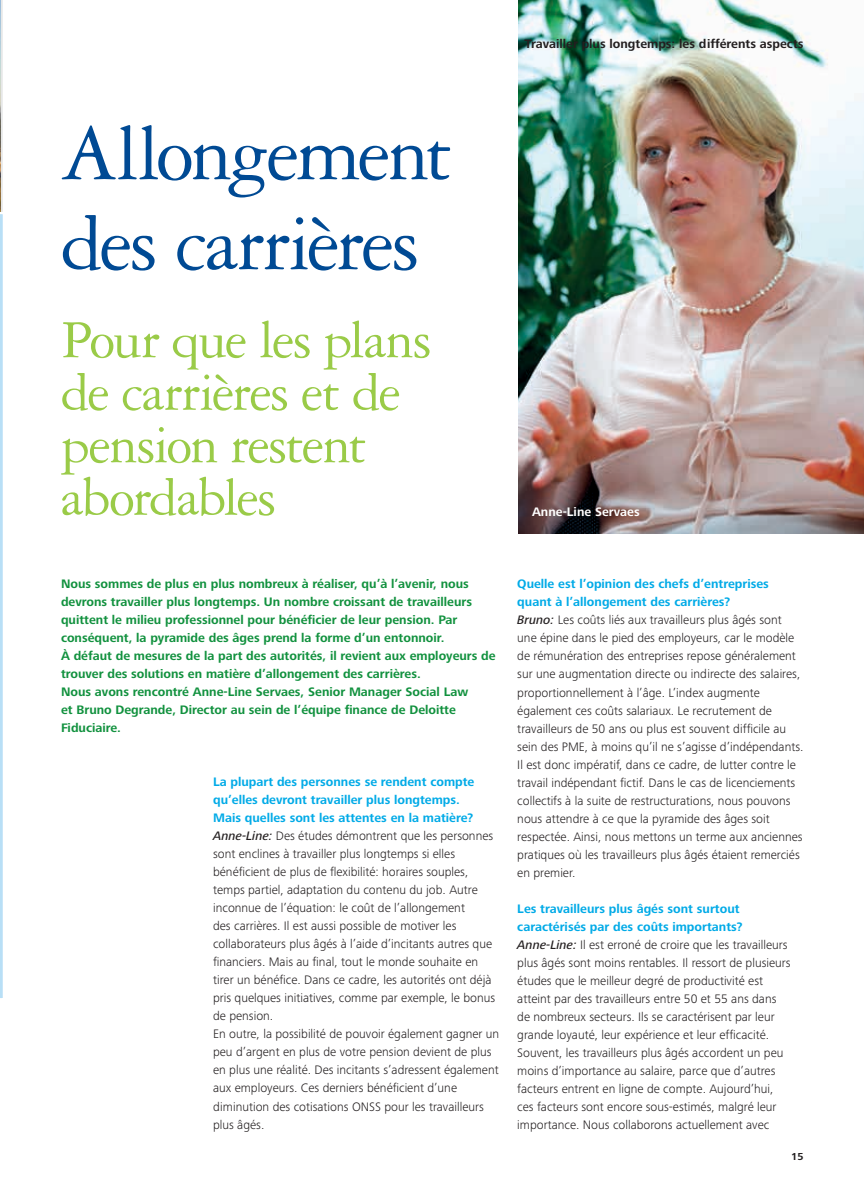
<style>
.page{position:relative;width:864px;height:1191px;background:#fff}
.page>*{position:absolute;margin:0;border:0;box-sizing:border-box;transform-origin:0 0}
.t1{font:84px/90px "Garamond 3 LT Std";letter-spacing:-.04em;color:#004a94}
.t2{font:57px/52.5px "Garamond 3 LT Std";letter-spacing:-.03em;color:#9acb48}
.t3{font:300 12.75px/18px "Frutiger Next Pro";color:#231f20}
.t4{font:700 12.75px/18px "Frutiger Next Pro";color:#11913e}
.t5{font:700 12.75px "Frutiger Next Pro";color:#231f20}
.t6{font:700 12.75px "Frutiger Next Pro";color:#fff}
.t7{font:700 10.5px "Frutiger Next Pro";color:#231f20}
.s1{font-weight:700;color:#00aae7}
.s2{font-weight:500;font-style:italic}
</style>
<div class="page">
<img style="left:518px;top:0;width:345px;height:534px">
<svg style="left:0;top:0;width:3px;height:998px;background:#c1deee"></svg>
<p class="t5" style="left:524px;top:36px;width:280px">Travailler plus longtemps: les différents aspects</p>
<h1 class="t1" style="left:61px;top:109px;width:393px">Allongement des carrières</h1>
<h2 class="t2" style="left:61px;top:314px;width:372px">Pour que les plans de carrières et de pension restent abordables</h2>
<p class="t6" style="left:531px;top:504px;width:109px">Anne-Line Servaes</p>
<p class="t4" style="left:61px;top:575px;width:436px">Nous sommes de plus en plus nombreux à réaliser, qu’à l’avenir, nous devrons travailler plus longtemps. Un nombre croissant de travailleurs quittent le milieu professionnel pour bénéficier de leur pension. Par conséquent, la pyramide des âges prend la forme d’un entonnoir.<br>À défaut de mesures de la part des autorités, il revient aux employeurs de trouver des solutions en matière d’allongement des carrières.<br>Nous avons rencontré Anne-Line Servaes, Senior Manager Social Law<br>et Bruno Degrande, Director au sein de l’équipe finance de Deloitte Fiduciaire.</p>
<p class="t3" style="left:213px;top:773px;width:287px"><span class="s1">La plupart des personnes se rendent compte qu’elles devront travailler plus longtemps.<br>Mais quelles sont les attentes en la matière?<br></span><span class="s2">Anne-Line:</span> Des études démontrent que les personnes sont enclines à travailler plus longtemps si elles bénéficient de plus de flexibilité: horaires souples, temps partiel, adaptation du contenu du job. Autre inconnue de l’équation: le coût de l’allongement<br>des carrières. Il est aussi possible de motiver les collaborateurs plus âgés à l’aide d’incitants autres que financiers. Mais au final, tout le monde souhaite en tirer un bénéfice. Dans ce cadre, les autorités ont déjà pris quelques initiatives, comme par exemple, le bonus de pension.<br>En outre, la possibilité de pouvoir également gagner un peu d’argent en plus de votre pension devient de plus en plus une réalité. Des incitants s’adressent également aux employeurs. Ces derniers bénéficient d’une diminution des cotisations ONSS pour les travailleurs plus âgés.</p>
<p class="t3" style="left:517px;top:575px;width:287px"><span class="s1">Quelle est l’opinion des chefs d’entreprises quant à l’allongement des carrières?<br></span><span class="s2">Bruno:</span> Les coûts liés aux travailleurs plus âgés sont une épine dans le pied des employeurs, car le modèle de rémunération des entreprises repose généralement sur une augmentation directe ou indirecte des salaires, proportionnellement à l’âge. L’index augmente également ces coûts salariaux. Le recrutement de travailleurs de 50 ans ou plus est souvent difficile au sein des PME, à moins qu’il ne s’agisse d’indépendants.<br>Il est donc impératif, dans ce cadre, de lutter contre le travail indépendant fictif. Dans le cas de licenciements collectifs à la suite de restructurations, nous pouvons nous attendre à ce que la pyramide des âges soit respectée. Ainsi, nous mettons un terme aux anciennes pratiques où les travailleurs plus âgés étaient remerciés en premier.</p>
<p class="t3" style="left:517px;top:899px;width:274px"><span class="s1">Les travailleurs plus âgés sont surtout caractérisés par des coûts importants?<br></span><span class="s2">Anne-Line:</span> Il est erroné de croire que les travailleurs plus âgés sont moins rentables. Il ressort de plusieurs études que le meilleur degré de productivité est atteint par des travailleurs entre 50 et 55 ans dans de nombreux secteurs. Ils se caractérisent par leur grande loyauté, leur expérience et leur efficacité.<br>Souvent, les travailleurs plus âgés accordent un peu moins d’importance au salaire, parce que d’autres facteurs entrent en ligne de compte. Aujourd’hui, ces facteurs sont encore sous-estimés, malgré leur importance. Nous collaborons actuellement avec</p>
<p class="t7" style="left:790px;top:1150px;width:14px">15</p>
</div>
